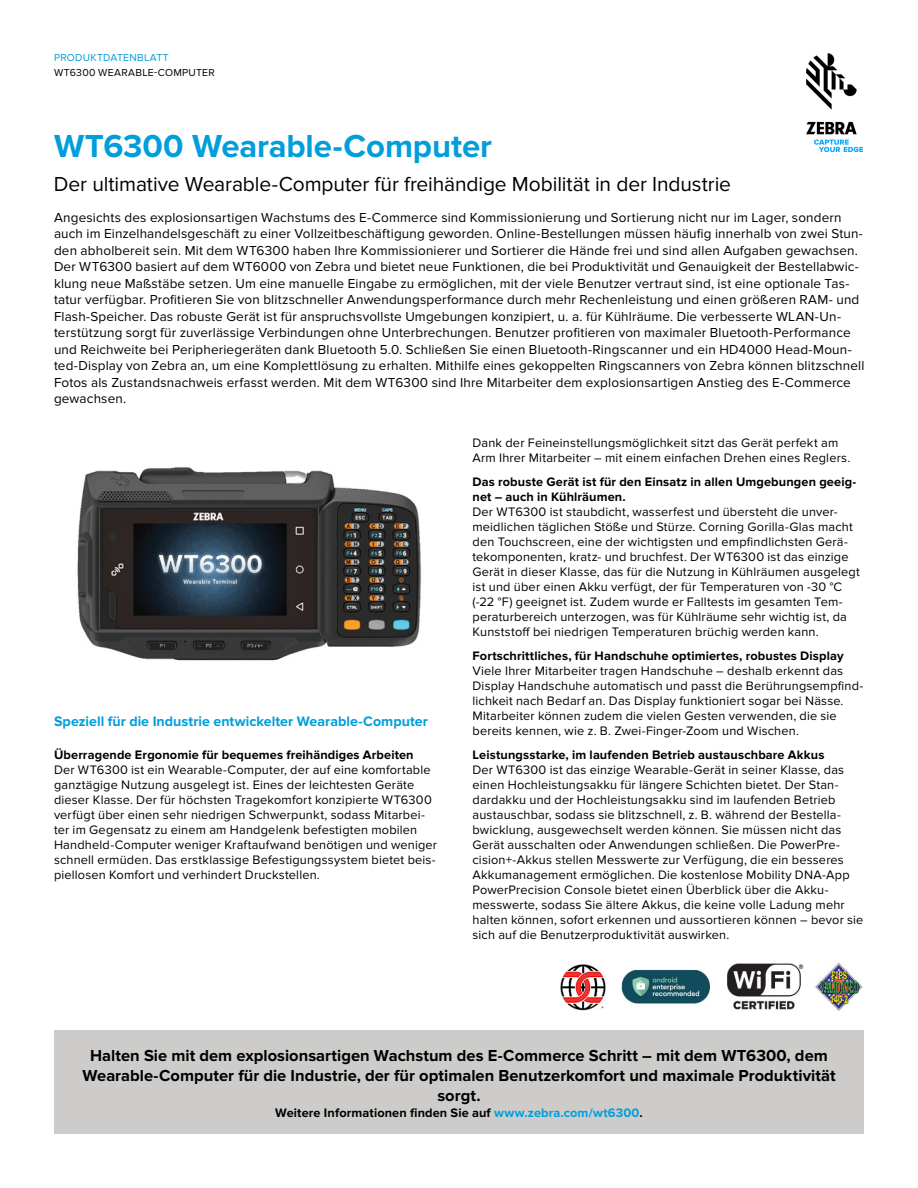
<style>
.page{position:relative;width:918px;height:1188px;background:#fff}
.page>*{position:absolute;margin:0;border:0;box-sizing:border-box;transform-origin:0 0}
.t1{font:700 33px "Proxima Nova";letter-spacing:-.005em;color:#009edb}
.t2{font:21px "Proxima Nova";letter-spacing:-.005em;color:#000}
.t3{font:700 16.5px/20.2px "Proxima Nova";color:#000;text-align:center}
.t4{font:700 14.25px "Proxima Nova";color:#009edb}
.t5{font:13.5px/16.5px "Proxima Nova";letter-spacing:.01em;color:#000}
.t6{font:12.75px/15px "Proxima Nova";letter-spacing:.015em;color:#000}
.t7{font:700 12.75px/15px "Proxima Nova";letter-spacing:.01em;color:#000}
.t8{font:10.5px "Proxima Nova";letter-spacing:.025em;color:#000}
.t9{font:10.5px "Proxima Nova";letter-spacing:.025em;color:#009edb}
.s1{color:#009edb}
</style>
<div class="page">
<img style="left:806px;top:54px;width:56px;height:97px">
<div style="left:54px;top:1031px;width:810px;height:103px;background:#cdccca"></div>
<img style="left:560px;top:962px;width:303px;height:49px">
<img style="left:77px;top:467px;width:344px;height:194px">
<p class="t9" style="left:54px;top:52px;width:116px">PRODUKTDATENBLATT</p>
<p class="t8" style="left:54px;top:66px;width:162px">WT6300 WEARABLE-COMPUTER</p>
<h1 class="t1" style="left:54px;top:127px;width:440px">WT6300 Wearable-Computer</h1>
<h2 class="t2" style="left:54px;top:172px;width:679px">Der ultimative Wearable-Computer für freihändige Mobilität in der Industrie</h2>
<p class="t5" style="left:54px;top:209px;width:812px">Angesichts des explosionsartigen Wachstums des E-Commerce sind Kommissionierung und Sortierung nicht nur im Lager, sondern auch im Einzelhandelsgeschäft zu einer Vollzeitbeschäftigung geworden. Online-Bestellungen müssen häufig innerhalb von zwei Stun&shy;den abholbereit sein. Mit dem WT6300 haben Ihre Kommissionierer und Sortierer die Hände frei und sind allen Aufgaben gewachsen.<br>Der WT6300 basiert auf dem WT6000 von Zebra und bietet neue Funktionen, die bei Produktivität und Genauigkeit der Bestellabwic&shy;klung neue Maßstäbe setzen. Um eine manuelle Eingabe zu ermöglichen, mit der viele Benutzer vertraut sind, ist eine optionale Tas&shy;tatur verfügbar. Profitieren Sie von blitzschneller Anwendungsperformance durch mehr Rechenleistung und einen größeren RAM- und Flash-Speicher. Das robuste Gerät ist für anspruchsvollste Umgebungen konzipiert, u. a. für Kühlräume. Die verbesserte WLAN-Un&shy;terstützung sorgt für zuverlässige Verbindungen ohne Unterbrechungen. Benutzer profitieren von maximaler Bluetooth-Performance und Reichweite bei Peripheriegeräten dank Bluetooth 5.0. Schließen Sie einen Bluetooth-Ringscanner und ein HD4000 Head-Moun&shy;ted-Display von Zebra an, um eine Komplettlösung zu erhalten. Mithilfe eines gekoppelten Ringscanners von Zebra können blitzschnell Fotos als Zustandsnachweis erfasst werden. Mit dem WT6300 sind Ihre Mitarbeiter dem explosionsartigen Anstieg des E-Commerce gewachsen.</p>
<p class="t4" style="left:54px;top:713px;width:375px">Speziell für die Industrie entwickelter Wearable-Computer</p>
<p class="t7" style="left:54px;top:748px;width:361px">Überragende Ergonomie für bequemes freihändiges Arbeiten</p>
<p class="t6" style="left:54px;top:763px;width:385px">Der WT6300 ist ein Wearable-Computer, der auf eine komfortable ganztägige Nutzung ausgelegt ist. Eines der leichtesten Geräte dieser Klasse. Der für höchsten Tragekomfort konzipierte WT6300 verfügt über einen sehr niedrigen Schwerpunkt, sodass Mitarbei&shy;ter im Gegensatz zu einem am Handgelenk befestigten mobilen Handheld-Computer weniger Kraftaufwand benötigen und weniger schnell ermüden. Das erstklassige Befestigungssystem bietet beis&shy;piellosen Komfort und verhindert Druckstellen.</p>
<p class="t6" style="left:472px;top:435px;width:379px">Dank der Feineinstellungsmöglichkeit sitzt das Gerät perfekt am<br>Arm Ihrer Mitarbeiter – mit einem einfachen Drehen eines Reglers.</p>
<p class="t7" style="left:472px;top:474px;width:385px">Das robuste Gerät ist für den Einsatz in allen Umgebungen geeig&shy;net – auch in Kühlräumen.</p>
<p class="t6" style="left:472px;top:504px;width:389px">Der WT6300 ist staubdicht, wasserfest und übersteht die unver&shy;meidlichen täglichen Stöße und Stürze. Corning Gorilla-Glas macht den Touchscreen, eine der wichtigsten und empfindlichsten Gerä&shy;tekomponenten, kratz- und bruchfest. Der WT6300 ist das einzige Gerät in dieser Klasse, das für die Nutzung in Kühlräumen ausgelegt ist und über einen Akku verfügt, der für Temperaturen von -30 °C (-22 °F) geeignet ist. Zudem wurde er Falltests im gesamten Tem&shy;peraturbereich unterzogen, was für Kühlräume sehr wichtig ist, da Kunststoff bei niedrigen Temperaturen brüchig werden kann.</p>
<p class="t7" style="left:472px;top:648px;width:373px">Fortschrittliches, für Handschuhe optimiertes, robustes Display</p>
<p class="t6" style="left:472px;top:663px;width:392px">Viele Ihrer Mitarbeiter tragen Handschuhe – deshalb erkennt das Display Handschuhe automatisch und passt die Berührungsempfind&shy;lichkeit nach Bedarf an. Das Display funktioniert sogar bei Nässe.<br>Mitarbeiter können zudem die vielen Gesten verwenden, die sie bereits kennen, wie z. B. Zwei-Finger-Zoom und Wischen.</p>
<p class="t7" style="left:472px;top:747px;width:353px">Leistungsstarke, im laufenden Betrieb austauschbare Akkus</p>
<p class="t6" style="left:472px;top:762px;width:392px">Der WT6300 ist das einzige Wearable-Gerät in seiner Klasse, das einen Hochleistungsakku für längere Schichten bietet. Der Stan&shy;dardakku und der Hochleistungsakku sind im laufenden Betrieb austauschbar, sodass sie blitzschnell, z. B. während der Bestella&shy;bwicklung, ausgewechselt werden können. Sie müssen nicht das Gerät ausschalten oder Anwendungen schließen. Die PowerPre&shy;cision+-Akkus stellen Messwerte zur Verfügung, die ein besseres Akkumanagement ermöglichen. Die kostenlose Mobility DNA-App PowerPrecision Console bietet einen Überblick über die Akku&shy;messwerte, sodass Sie ältere Akkus, die keine volle Ladung mehr halten können, sofort erkennen und aussortieren können – bevor sie sich auf die Benutzerproduktivität auswirken.</p>
<p class="t3" style="left:82px;top:1045px;width:755px">Halten Sie mit dem explosionsartigen Wachstum des E-Commerce Schritt – mit dem WT6300, dem<br>Wearable-Computer für die Industrie, der für optimalen Benutzerkomfort und maximale Produktivität sorgt.</p>
<p class="t7" style="left:275px;top:1105px;width:369px">Weitere Informationen finden Sie auf <span class="s1">www.zebra.com/wt6300</span>.</p>
</div>
